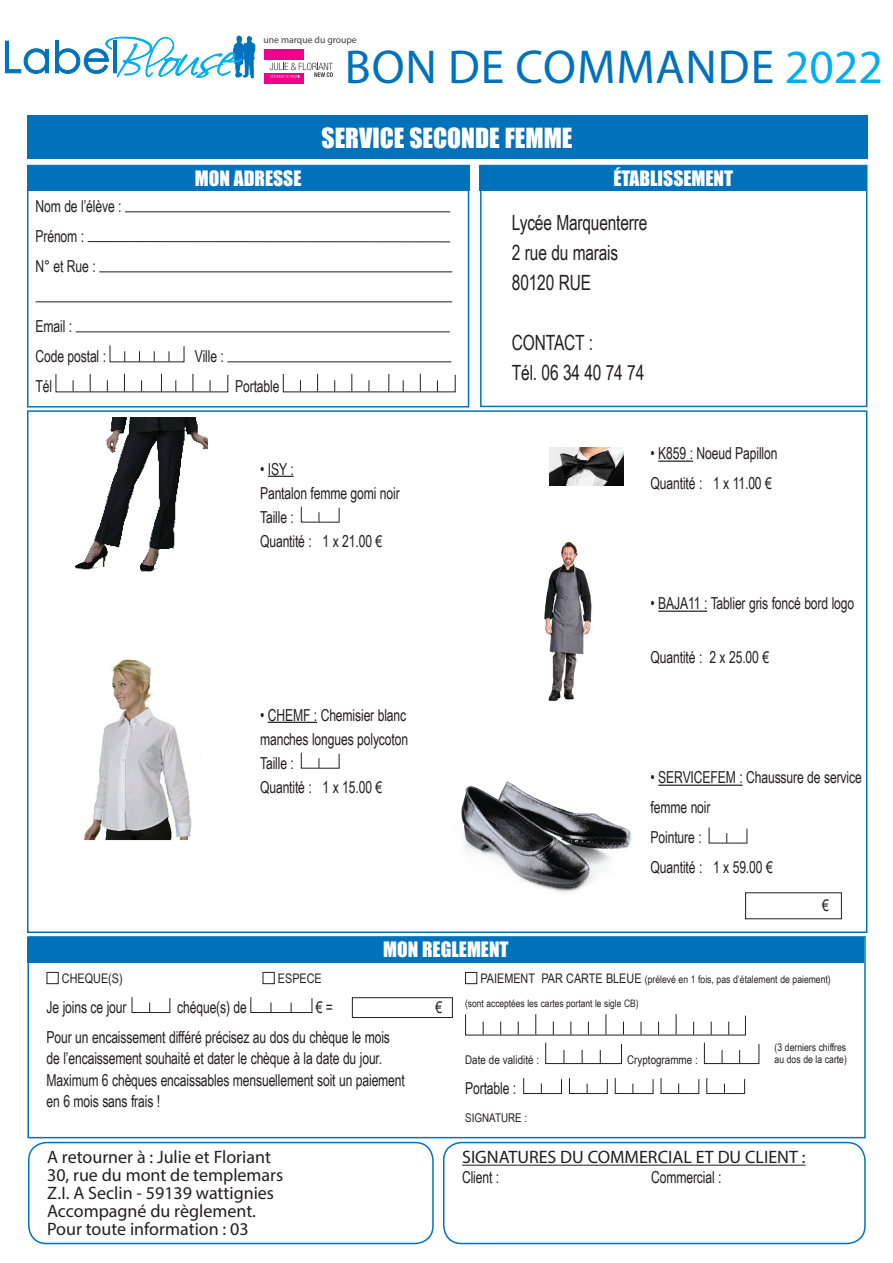
<style>
.page{position:relative;width:893px;height:1263px;background:#fff}
.page>*{position:absolute;margin:0;border:0;box-sizing:border-box;transform-origin:0 0}
.t1{font:47.85px "Myriad Pro";letter-spacing:.02em;color:#0072bc}
.texte_justifier{font:25.5px "Impact";color:#fff}
.texte_justifier-2{font:21px "Arial Narrow";letter-spacing:-.01em;color:#231f20;scale:.9 1}
.texte_justifier-3{font:19.5px "Impact";color:#fff}
.t2{font:18px "Myriad Pro";color:#231f20}
.texte_justifier-4{font:16.5px/24px "Arial Narrow";letter-spacing:-.01em;color:#231f20;scale:.9 1}
.texte_justifier-5{font:13.2px "Arial Narrow";color:#231f20}
.texte_justifier-6{font:12px "Arial Narrow";color:#231f20}
.texte_justifier-7{font:10.5px "Arial Narrow";color:#231f20}
.texte_justifier-8{font:10.2px "Arial Narrow";color:#231f20}
.t3{font:9.6px "Myriad Pro";color:#3e3e3f}
.s1{color:#00aeef}
.s2{font-size:13.2px}
</style>
<div class="page">
<svg style="left:5px;top:41px;width:44px;height:33px"></svg>
<svg style="left:55px;top:36px;width:200px;height:42px"></svg>
<div style="left:264px;top:49px;width:40px;height:11px;background:#ed028c"></div>
<div style="left:264px;top:73px;width:40px;height:11px;background:#ed028c"></div>
<svg style="left:270px;top:63px;width:63px;height:15px"></svg>
<div style="left:27px;top:410px;width:840px;height:523px;background:#fff;border:2px solid #0072bc"></div>
<div style="left:27px;top:116px;width:840px;height:43px;background:#0072bc"></div>
<svg style="left:268px;top:476px;width:26px;height:1px"></svg>
<hr style="left:268px;top:722px;width:49px;height:1px;background:#231f20">
<svg style="left:301px;top:506px;width:39px;height:17px"></svg>
<svg style="left:301px;top:752px;width:39px;height:17px"></svg>
<div style="left:27px;top:165px;width:442px;height:242px;border:2px solid #0072bc"></div>
<div style="left:27px;top:165px;width:442px;height:26px;background:#0072bc"></div>
<hr style="left:125px;top:211px;width:325px;height:1px;background:#231f20">
<hr style="left:88px;top:241px;width:362px;height:1px;background:#231f20">
<hr style="left:99px;top:271px;width:353px;height:1px;background:#231f20">
<hr style="left:36px;top:301px;width:416px;height:1px;background:#231f20">
<hr style="left:76px;top:331px;width:374px;height:1px;background:#231f20">
<svg style="left:109px;top:345px;width:76px;height:18px"></svg>
<hr style="left:227px;top:361px;width:224px;height:1px;background:#231f20">
<svg style="left:55px;top:373px;width:174px;height:20px"></svg>
<svg style="left:283px;top:373px;width:173px;height:20px"></svg>
<div style="left:480px;top:165px;width:387px;height:242px;background:#fff;border:2px solid #0072bc"></div>
<div style="left:480px;top:165px;width:387px;height:26px;background:#0072bc"></div>
<div style="left:27px;top:936px;width:839px;height:202px;border:2px solid #0072bc"></div>
<div style="left:27px;top:937px;width:837px;height:25px;background:#0072bc"></div>
<div style="left:47px;top:972px;width:12px;height:12px;border:1px solid #231f20"></div>
<div style="left:263px;top:972px;width:12px;height:12px;border:1px solid #231f20"></div>
<svg style="left:131px;top:997px;width:40px;height:16px"></svg>
<svg style="left:250px;top:997px;width:63px;height:16px"></svg>
<div style="left:465px;top:972px;width:12px;height:12px;border:1px solid #231f20"></div>
<svg style="left:465px;top:1014px;width:281px;height:22px"></svg>
<svg style="left:545px;top:1042px;width:77px;height:22px"></svg>
<svg style="left:704px;top:1042px;width:56px;height:22px"></svg>
<svg style="left:523px;top:1078px;width:39px;height:16px"></svg>
<svg style="left:569px;top:1078px;width:39px;height:16px"></svg>
<svg style="left:660px;top:1078px;width:40px;height:16px"></svg>
<svg style="left:614px;top:1078px;width:40px;height:16px"></svg>
<svg style="left:706px;top:1078px;width:39px;height:16px"></svg>
<div style="left:352px;top:997px;width:101px;height:21px;border:1px solid #231f20"></div>
<div style="left:28px;top:1142px;width:406px;height:102px;border:2px solid #0072bc;border-radius:18px"></div>
<div style="left:443px;top:1142px;width:423px;height:102px;border:2px solid #0072bc;border-radius:18px"></div>
<hr style="left:462px;top:1165px;width:343px;height:1px;background:#231f20">
<img style="left:84px;top:659px;width:108px;height:180px">
<div style="left:52px;top:655px;width:173px;height:186px;border:1px solid #fff"></div>
<img style="left:461px;top:781px;width:171px;height:111px">
<hr style="left:658px;top:461px;width:35px;height:1px;background:#231f20">
<hr style="left:658px;top:611px;width:49px;height:1px;background:#231f20">
<hr style="left:658px;top:785px;width:85px;height:1px;background:#231f20">
<svg style="left:708px;top:827px;width:40px;height:17px"></svg>
<img style="left:74px;top:418px;width:134px;height:157px">
<img style="left:550px;top:447px;width:74px;height:38px">
<img style="left:544px;top:542px;width:48px;height:159px">
<p class="t3" style="left:264px;top:34px;width:95px">une marque du groupe</p>
<h1 class="t1" style="left:345px;top:37px;width:539px">BON DE COMMANDE <span class="s1">2022</span></h1>
<p class="texte_justifier-4" style="left:36px;top:194px;width:97px">Nom de l’élève :</p>
<p class="texte_justifier-4" style="left:36px;top:224px;width:56px">Prénom :</p>
<p class="texte_justifier-4" style="left:36px;top:254px;width:69px">N° et Rue :</p>
<p class="texte_justifier-3" style="left:195px;top:163px;width:108px">MON ADRESSE</p>
<p class="texte_justifier-4" style="left:36px;top:314px;width:42px">Email :</p>
<p class="texte_justifier-4" style="left:36px;top:344px;width:80px">Code postal :</p>
<p class="texte_justifier-4" style="left:195px;top:344px;width:34px">Ville :</p>
<p class="texte_justifier-4" style="left:36px;top:374px;width:20px">Tél</p>
<p class="texte_justifier-4" style="left:235px;top:374px;width:51px">Portable</p>
<p class="texte_justifier" style="left:321px;top:118px;width:253px">SERVICE SECONDE FEMME</p>
<p class="texte_justifier-3" style="left:613px;top:163px;width:121px">ÉTABLISSEMENT</p>
<p class="texte_justifier-2" style="left:512px;top:208px;width:152px">Lycée Marquenterre</p>
<p class="texte_justifier-2" style="left:512px;top:238px;width:120px">2 rue du marais</p>
<p class="texte_justifier-2" style="left:512px;top:268px;width:89px">80120 RUE</p>
<p class="texte_justifier-2" style="left:512px;top:328px;width:92px">CONTACT :</p>
<p class="texte_justifier-2" style="left:512px;top:358px;width:149px">Tél. 06 34 40 74 74</p>
<p class="texte_justifier-4" style="left:260px;top:456px;width:39px">• ISY :</p>
<p class="texte_justifier-4" style="left:260px;top:480px;width:157px">Pantalon femme gomi noir</p>
<p class="texte_justifier-4" style="left:260px;top:504px;width:39px">Taille :</p>
<p class="texte_justifier-4" style="left:260px;top:528px;width:137px">Quantité : 1 x 21.00 €</p>
<p class="texte_justifier-4" style="left:260px;top:702px;width:164px">• CHEMF : Chemisier blanc</p>
<p class="texte_justifier-4" style="left:260px;top:726px;width:166px">manches longues polycoton<br>Taille :</p>
<p class="texte_justifier-4" style="left:260px;top:774px;width:137px">Quantité : 1 x 15.00 €</p>
<p class="texte_justifier-3" style="left:383px;top:934px;width:127px">MON REGLEMENT</p>
<p class="texte_justifier-4" style="left:651px;top:441px;width:143px">• K859 : Noeud Papillon</p>
<p class="texte_justifier-4" style="left:651px;top:471px;width:136px">Quantité : 1 x 11.00 €</p>
<p class="texte_justifier-4" style="left:651px;top:591px;width:228px">• BAJA11 : Tablier gris foncé bord logo</p>
<p class="texte_justifier-4" style="left:651px;top:645px;width:133px">Quantité : 2 x 25.00 €</p>
<p class="texte_justifier-4" style="left:651px;top:765px;width:236px">• SERVICEFEM : Chaussure de service</p>
<p class="texte_justifier-4" style="left:651px;top:795px;width:68px">femme noir</p>
<p class="texte_justifier-4" style="left:651px;top:825px;width:58px">Pointure :</p>
<p class="texte_justifier-4" style="left:651px;top:855px;width:137px">Quantité : 1 x 59.00 €</p>
<p class="texte_justifier-4" style="left:822px;top:892px;width:9px">€</p>
<p class="texte_justifier-5" style="left:62px;top:968px;width:62px">CHEQUE(S)</p>
<p class="texte_justifier-5" style="left:278px;top:968px;width:45px">ESPECE</p>
<p class="texte_justifier-4" style="left:47px;top:994px;width:90px">Je joins ce jour</p>
<p class="texte_justifier-4" style="left:177px;top:994px;width:79px">chéque(s) de</p>
<p class="texte_justifier-4" style="left:316px;top:994px;width:21px">€ =</p>
<p class="texte_justifier-4" style="left:435px;top:994px;width:9px">€</p>
<p class="texte_justifier-4" style="left:47px;top:1024px;width:383px">Pour un encaissement différé précisez au dos du chèque le mois</p>
<p class="texte_justifier-4" style="left:47px;top:1045px;width:374px">de l’encaissement souhaité et dater le chèque à la date du jour.</p>
<p class="texte_justifier-4" style="left:47px;top:1068px;width:400px">Maximum 6 chèques encaissables mensuellement soit un paiement</p>
<p class="texte_justifier-4" style="left:47px;top:1089px;width:128px">en 6 mois sans frais !</p>
<p class="t2" style="left:47px;top:1146px;width:225px">A retourner à : Julie et Floriant</p>
<p class="t2" style="left:47px;top:1164px;width:238px">30, rue du mont de templemars</p>
<p class="t2" style="left:47px;top:1182px;width:228px">Z.I. A Seclin - 59139 wattignies</p>
<p class="t2" style="left:47px;top:1200px;width:210px">Accompagné du règlement.</p>
<p class="t2" style="left:47px;top:1218px;width:203px">Pour toute information : 03</p>
<p class="texte_justifier-7" style="left:480px;top:971px;width:352px"><span class="s2">PAIEMENT PAR CARTE BLEUE</span> (prélevé en 1 fois, pas d’étalement de paiement)</p>
<p class="texte_justifier-8" style="left:465px;top:996px;width:175px">(sont acceptées les cartes portant le sigle CB)</p>
<p class="texte_justifier-6" style="left:465px;top:1051px;width:76px">Date de validité :</p>
<p class="texte_justifier-6" style="left:627px;top:1051px;width:72px">Cryptogramme :</p>
<p class="texte_justifier-4" style="left:465px;top:1075px;width:58px">Portable :</p>
<p class="texte_justifier-6" style="left:465px;top:1109px;width:64px">SIGNATURE :</p>
<p class="texte_justifier-7" style="left:775px;top:1040px;width:73px">(3 derniers chiffres</p>
<p class="texte_justifier-7" style="left:775px;top:1052px;width:74px">au dos de la carte)</p>
<p class="t2" style="left:462px;top:1146px;width:345px">SIGNATURES DU COMMERCIAL ET DU CLIENT :</p>
<p class="texte_justifier-4" style="left:462px;top:1164px;width:43px">Client :</p>
<p class="texte_justifier-4" style="left:651px;top:1164px;width:80px">Commercial :</p>
</div>
